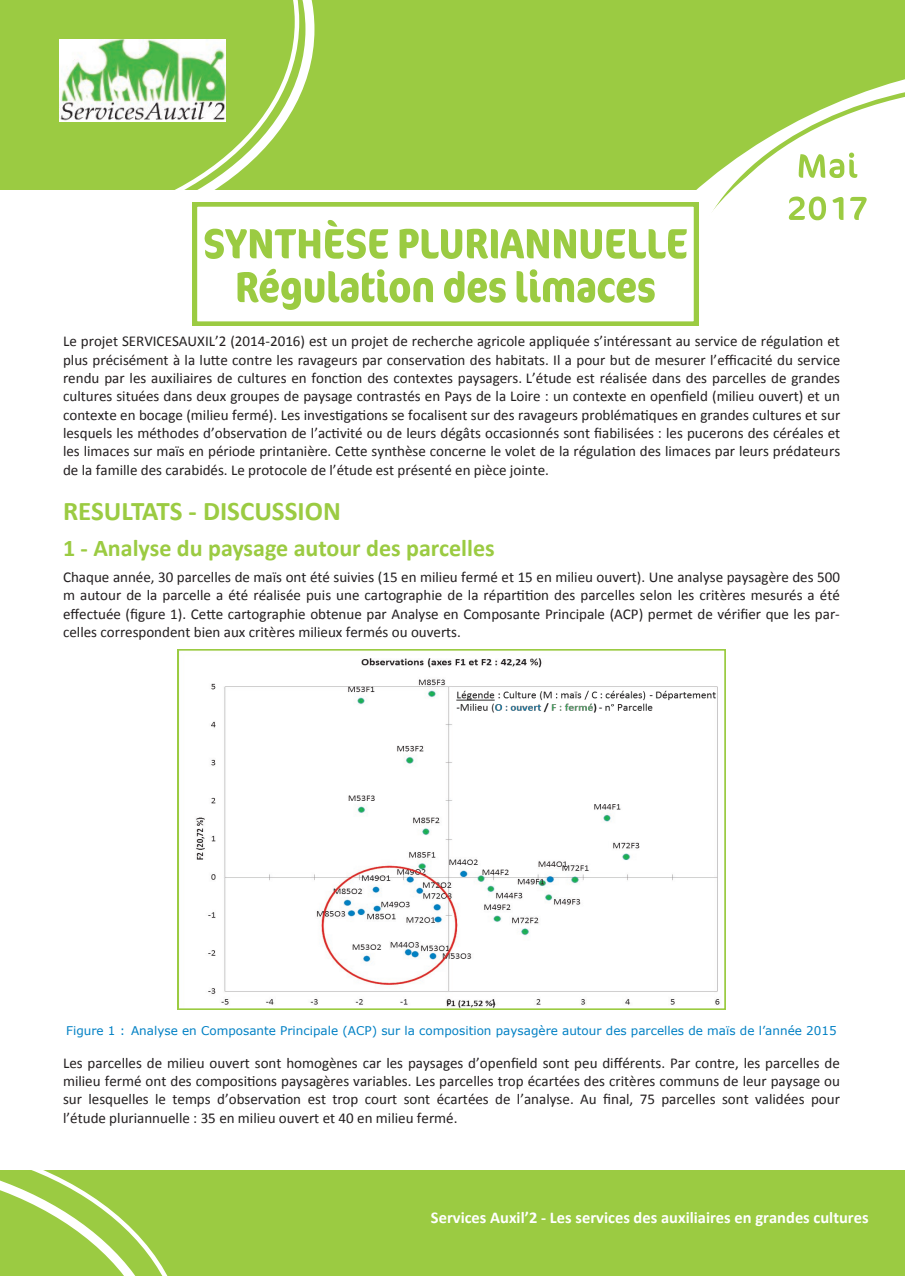
<style>
.page{position:relative;width:905px;height:1276px;background:#fff}
.page>*{position:absolute;margin:0;border:0;box-sizing:border-box;transform-origin:0 0}
.t1{font:700 27px "Calibri";color:#9bcb42}
.t2{font:700 24px "Calibri";color:#9bcb42}
.t3{font:700 16.5px "Calibri";color:#fff}
.t4{font:15px/18.3px "Calibri";color:#231f20;text-align:justify}
.t5{font:12px "Verdana";color:#0080c4}
</style>
<div class="page">
<div style="left:0;top:0;width:905px;height:190px;background:#9bcb42"></div>
<svg style="left:59px;top:0;width:255px;height:249px"></svg>
<svg style="left:696px;top:95px;width:209px;height:231px"></svg>
<div style="left:0;top:1171px;width:905px;height:105px;background:#9bcb42"></div>
<img style="left:60px;top:40px;width:165px;height:81px">
<img style="left:797px;top:142px;width:82px;height:42px">
<img style="left:787px;top:184px;width:102px;height:46px">
<svg style="left:193px;top:202px;width:505px;height:124px"></svg>
<img style="left:204px;top:213px;width:505px;height:58px">
<img style="left:236px;top:256px;width:438px;height:58px">
<svg style="left:178px;top:649px;width:547px;height:360px"></svg>
<img style="left:449px;top:685px;width:277px;height:31px">
<svg style="left:0;top:1170px;width:171px;height:106px"></svg>
<p class="t4" style="left:63px;top:332px;width:779px">Le projet SERVICESAUXIL’2 (2014-2016) est un projet de recherche agricole appliquée s’intéressant au service de régulation et plus précisément à la lutte contre les ravageurs par conservation des habitats. Il a pour but de mesurer l’efficacité du service rendu par les auxiliaires de cultures en fonction des contextes paysagers. L’étude est réalisée dans des parcelles de grandes cultures situées dans deux groupes de paysage contrastés en Pays de la Loire : un contexte en openfield (milieu ouvert) et un contexte en bocage (milieu fermé). Les investigations se focalisent sur des ravageurs problématiques en grandes cultures et sur lesquels les méthodes d’observation de l’activité ou de leurs dégâts occasionnés sont fiabilisées : les pucerons des céréales et les limaces sur maïs en période printanière. Cette synthèse concerne le volet de la régulation des limaces par leurs prédateurs de la famille des carabidés. Le protocole de l’étude est présenté en pièce jointe.</p>
<h1 class="t1" style="left:63px;top:493px;width:279px">RESULTATS - DISCUSSION</h1>
<h2 class="t2" style="left:63px;top:533px;width:433px">1 - Analyse du paysage autour des parcelles</h2>
<p class="t4" style="left:63px;top:568px;width:778px">Chaque année, 30 parcelles de maïs ont été suivies (15 en milieu fermé et 15 en milieu ouvert). Une analyse paysagère des 500 m autour de la parcelle a été réalisée puis une cartographie de la répartition des parcelles selon les critères mesurés a été effectuée (figure 1). Cette cartographie obtenue par Analyse en Composante Principale (ACP) permet de vérifier que les par&shy;celles correspondent bien aux critères milieux fermés ou ouverts.</p>
<p class="t5" style="left:66px;top:1023px;width:772px">Figure 1 : Analyse en Composante Principale (ACP) sur la composition paysagère autour des parcelles de maïs de l’année 2015</p>
<p class="t4" style="left:63px;top:1053px;width:778px">Les parcelles de milieu ouvert sont homogènes car les paysages d’openfield sont peu différents. Par contre, les parcelles de milieu fermé ont des compositions paysagères variables. Les parcelles trop écartées des critères communs de leur paysage ou sur lesquelles le temps d’observation est trop court sont écartées de l’analyse. Au final, 75 parcelles sont validées pour l’étude pluriannuelle : 35 en milieu ouvert et 40 en milieu fermé.</p>
<p class="t3" style="left:431px;top:1207px;width:439px">Services Auxil’2 - Les services des auxiliaires en grandes cultures</p>
</div>
